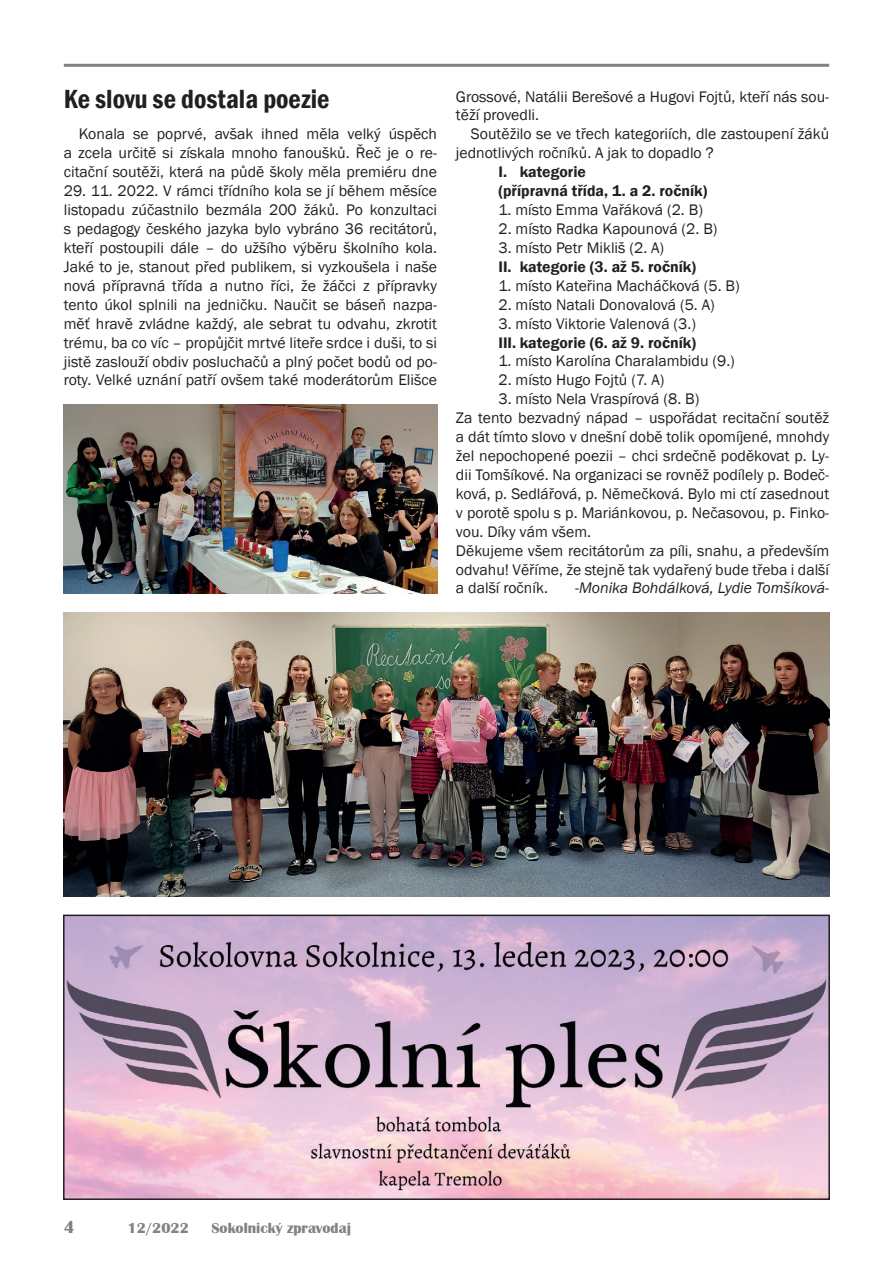
<style>
.page{position:relative;width:893px;height:1263px;background:#fff}
.page>*{position:absolute;margin:0;border:0;box-sizing:border-box;transform-origin:0 0}
.t1{font:600 condensed 27px "Franklin Gothic";color:#231f20}
.t2{font:700 18px "Britannic";color:#808285}
.t3{font:15.75px/18.9px "Franklin Gothic";color:#231f20}
.t4{font:600 15.75px/18.9px "Franklin Gothic";color:#231f20}
.t5{font:italic 15.75px "Franklin Gothic";color:#231f20}
.t6{font:700 15px "Britannic";color:#808285}
</style>
<div class="page">
<hr style="left:64px;top:64px;width:765px;height:3px;background:#808285">
<img style="left:66px;top:917px;width:761px;height:280px">
<div style="left:63px;top:914px;width:767px;height:286px;border:2px solid #231f20"></div>
<img style="left:64px;top:612px;width:765px;height:284px">
<img style="left:64px;top:404px;width:373px;height:190px">
<h1 class="t1" style="left:64px;top:81px;width:267px">Ke slovu se dostala poezie</h1>
<p class="t3" style="left:64px;top:125px;width:375px;text-align:justify;text-indent:15px">Konala se poprvé, avšak ihned měla velký úspěch a zcela určitě si získala mnoho fanoušků. Řeč je o re&shy;citační soutěži, která na půdě školy měla premiéru dne</p>
<p class="t3" style="left:64px;top:182px;width:375px;text-align:justify">29. 11. 2022. V rámci třídního kola se jí během měsíce listopadu zúčastnilo bezmála 200 žáků. Po konzultaci s pedagogy českého jazyka bylo vybráno 36 recitátorů, kteří postoupili dále – do užšího výběru školního kola.<br>Jaké to je, stanout před publikem, si vyzkoušela i naše nová přípravná třída a nutno říci, že žáčci z přípravky tento úkol splnili na jedničku. Naučit se báseň nazpa&shy;měť hravě zvládne každý, ale sebrat tu odvahu, zkrotit trému, ba co víc – propůjčit mrtvé liteře srdce i duši, to si jistě zaslouží obdiv posluchačů a plný počet bodů od po&shy;roty. Velké uznání patří ovšem také moderátorům Elišce</p>
<p class="t3" style="left:456px;top:87px;width:375px">Grossové, Natálii Berešové a Hugovi Fojtů, kteří nás sou&shy;těží provedli.</p>
<p class="t3" style="left:456px;top:125px;width:375px;text-indent:15px">Soutěžilo se ve třech kategoriích, dle zastoupení žáků jednotlivých ročníků. A jak to dopadlo ?</p>
<p class="t4" style="left:498px;top:163px;width:210px">I. kategorie<br>(přípravná třída, 1. a 2. ročník)</p>
<p class="t3" style="left:498px;top:201px;width:206px">1. místo Emma Vařáková (2. B)</p>
<p class="t3" style="left:498px;top:220px;width:220px">2. místo Radka Kapounová (2. B)</p>
<p class="t3" style="left:498px;top:239px;width:167px">3. místo Petr Mikliš (2. A)</p>
<p class="t4" style="left:498px;top:257px;width:199px">II. kategorie (3. až 5. ročník)</p>
<p class="t3" style="left:498px;top:276px;width:243px">1. místo Kateřina Macháčková (5. B)</p>
<p class="t3" style="left:498px;top:295px;width:218px">2. místo Natali Donovalová (5. A)</p>
<p class="t3" style="left:498px;top:314px;width:199px">3. místo Viktorie Valenová (3.)</p>
<p class="t4" style="left:498px;top:333px;width:199px">III. kategorie (6. až 9. ročník)</p>
<p class="t3" style="left:498px;top:352px;width:238px">1. místo Karolína Charalambidu (9.)</p>
<p class="t3" style="left:498px;top:371px;width:167px">2. místo Hugo Fojtů (7. A)</p>
<p class="t3" style="left:456px;top:390px;width:375px;text-indent:43px">3. místo Nela Vraspírová (8. B)<br>Za tento bezvadný nápad – uspořádat recitační soutěž a dát tímto slovo v dnešní době tolik opomíjené, mnohdy žel nepochopené poezii – chci srdečně poděkovat p. Ly&shy;dii Tomšíkové. Na organizaci se rovněž podílely p. Bodeč&shy;ková, p. Sedlářová, p. Němečková. Bylo mi ctí zasednout v porotě spolu s p. Mariánkovou, p. Nečasovou, p. Finko&shy;vou. Díky vám všem.<br>Děkujeme všem recitátorům za píli, snahu, a především odvahu! Věříme, že stejně tak vydařený bude třeba i další a další ročník.</p>
<p class="t5" style="left:575px;top:578px;width:256px">-Monika Bohdálková, Lydie Tomšíková-</p>
<p class="t2" style="left:64px;top:1217px;width:12px">4</p>
<p class="t6" style="left:128px;top:1220px;width:63px">12/2022</p>
<p class="t6" style="left:211px;top:1220px;width:141px">Sokolnický zpravodaj</p>
</div>
